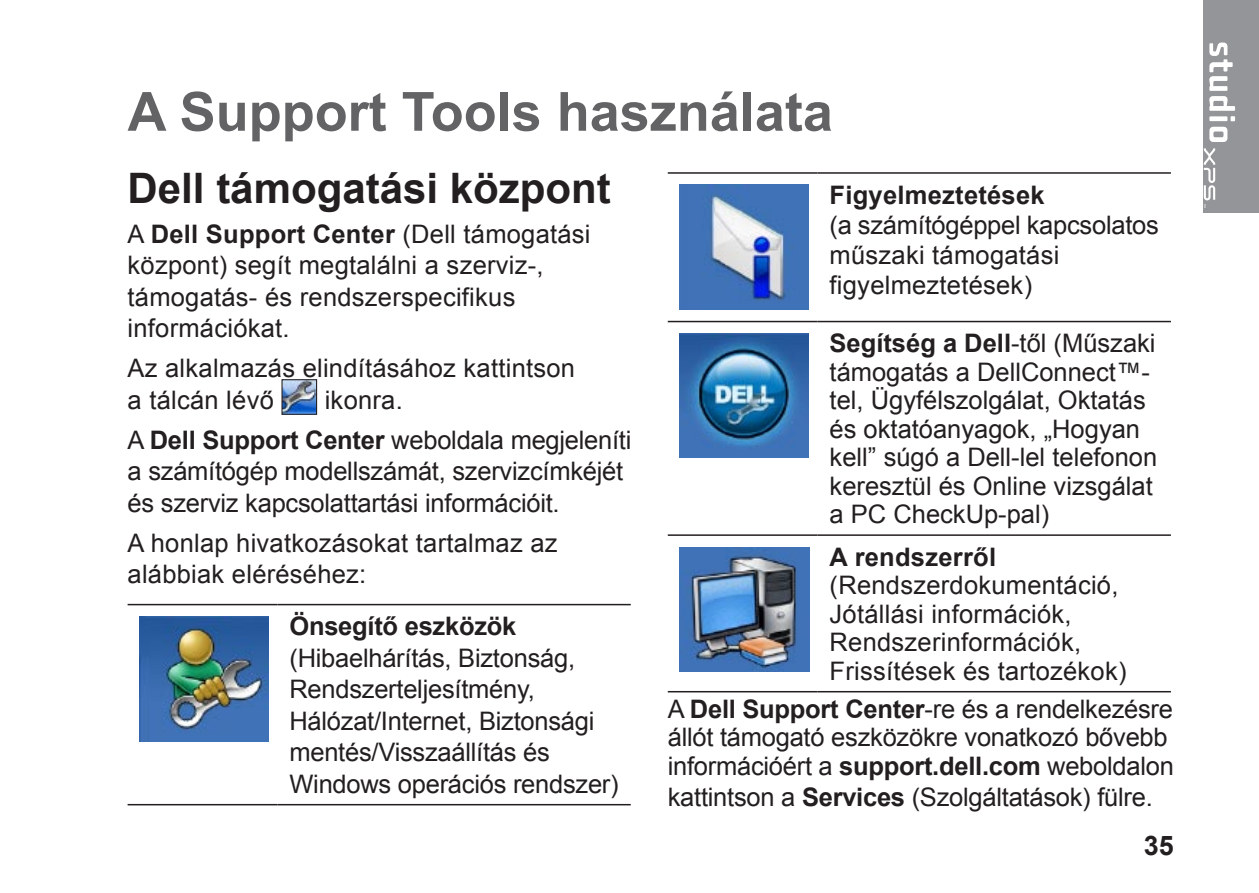
<style>
.page{position:relative;width:1259px;height:893px;background:#fff}
.page>*{position:absolute;margin:0;border:0;box-sizing:border-box;transform-origin:0 0}
.t1{font:700 54px "Arial";color:#636366}
.t2{font:700 42px "Arial";color:#231f20}
.t3{font:700 27px "Arial";color:#231f20}
.t4{font:25.5px/28.5px "Arial";color:#231f20}
.t5{font:700 25.5px "Arial";letter-spacing:.01em;color:#231f20}
.t6{font:700 25.5px "Arial";letter-spacing:-.01em;color:#231f20}
.s1{font-weight:700}
</style>
<div class="page">
<div style="left:1203px;top:0;width:56px;height:213px;background:#939598"></div>
<img style="left:283px;top:381px;width:32px;height:32px">
<div style="left:281px;top:379px;width:36px;height:36px;border:1px solid #231f20"></div>
<hr style="left:128px;top:604px;width:149px;height:1px;background:#231f20">
<hr style="left:277px;top:604px;width:354px;height:1px;background:#231f20">
<hr style="left:128px;top:804px;width:149px;height:1px;background:#231f20">
<hr style="left:277px;top:804px;width:354px;height:1px;background:#231f20">
<img style="left:140px;top:617px;width:129px;height:124px">
<hr style="left:668px;top:691px;width:149px;height:1px;background:#231f20">
<hr style="left:668px;top:172px;width:149px;height:2px;background:#231f20">
<hr style="left:817px;top:172px;width:354px;height:2px;background:#231f20">
<hr style="left:668px;top:321px;width:149px;height:1px;background:#231f20">
<hr style="left:817px;top:321px;width:354px;height:1px;background:#231f20">
<hr style="left:668px;top:534px;width:149px;height:2px;background:#231f20">
<hr style="left:817px;top:534px;width:354px;height:2px;background:#231f20">
<hr style="left:817px;top:691px;width:354px;height:1px;background:#231f20">
<img style="left:680px;top:185px;width:128px;height:124px">
<img style="left:680px;top:334px;width:128px;height:124px">
<img style="left:680px;top:547px;width:129px;height:125px">
<svg style="left:1209px;top:43px;width:26px;height:78px"></svg>
<div style="left:1209px;top:116px;width:18px;height:5px;background:#fff"></div>
<svg style="left:1209px;top:127px;width:18px;height:15px"></svg>
<svg style="left:1203px;top:148px;width:12px;height:60px"></svg>
<h1 class="t1" style="left:128px;top:76px;width:707px">A Support Tools használata</h1>
<h2 class="t2" style="left:128px;top:160px;width:485px">Dell támogatási központ</h2>
<p class="t4" style="left:128px;top:218px;width:464px;line-height:31.5px">A <span class="s1">Dell Support Center</span> (Dell támogatási központ) segít megtalálni a szerviz-, támogatás- és rendszerspecifikus információkat.</p>
<p class="t4" style="left:128px;top:353px;width:449px;line-height:31.5px">Az alkalmazás elindításához kattintson a tálcán lévő</p>
<p class="t5" style="left:829px;top:178px;width:216px">Figyelmeztetések</p>
<p class="t4" style="left:829px;top:210px;width:331px;line-height:30px">(a számítógéppel kapcsolatos műszaki támogatási figyelmeztetések)</p>
<p class="t4" style="left:829px;top:329px;width:329px"><span class="s1">Segítség a Dell</span>-től (Műszaki támogatás a DellConnect™- tel, Ügyfélszolgálat, Oktatás és oktatóanyagok, „Hogyan kell” súgó a Dell-lel telefonon keresztül és Online vizsgálat a PC CheckUp-pal)</p>
<p class="t5" style="left:829px;top:540px;width:168px">A rendszerről</p>
<p class="t4" style="left:829px;top:571px;width:298px">(Rendszerdokumentáció,<br>Jótállási információk,<br>Rendszerinformációk,<br>Frissítések és tartozékok)</p>
<p class="t4" style="left:668px;top:695px;width:507px">A <span class="s1">Dell Support Center</span>-re és a rendelkezésre állót támogató eszközökre vonatkozó bővebb információért a <span class="s1">support.dell.com</span> weboldalon</p>
<p class="t4" style="left:668px;top:783px;width:486px">kattintson a <span class="s1">Services</span> (Szolgáltatások) fülre.</p>
<p class="t4" style="left:128px;top:380px;width:505px;line-height:39.9px;text-indent:197px">ikonra.<br>A <span class="s1">Dell Support Center</span> weboldala megjeleníti</p>
<p class="t4" style="left:128px;top:456px;width:497px;line-height:31.5px">a számítógép modellszámát, szervizcímkéjét és szerviz kapcsolattartási információit.</p>
<p class="t4" style="left:128px;top:527px;width:431px;line-height:31.5px">A honlap hivatkozásokat tartalmaz az alábbiak eléréséhez:</p>
<p class="t6" style="left:289px;top:609px;width:228px">Önsegítő eszközök</p>
<p class="t4" style="left:289px;top:642px;width:331px;line-height:31.5px">(Hibaelhárítás, Biztonság,<br>Rendszerteljesítmény,<br>Hálózat/Internet, Biztonsági mentés/Visszaállítás és<br>Windows operációs rendszer)</p>
<p class="t3" style="left:1144px;top:827px;width:32px">35</p>
</div>
